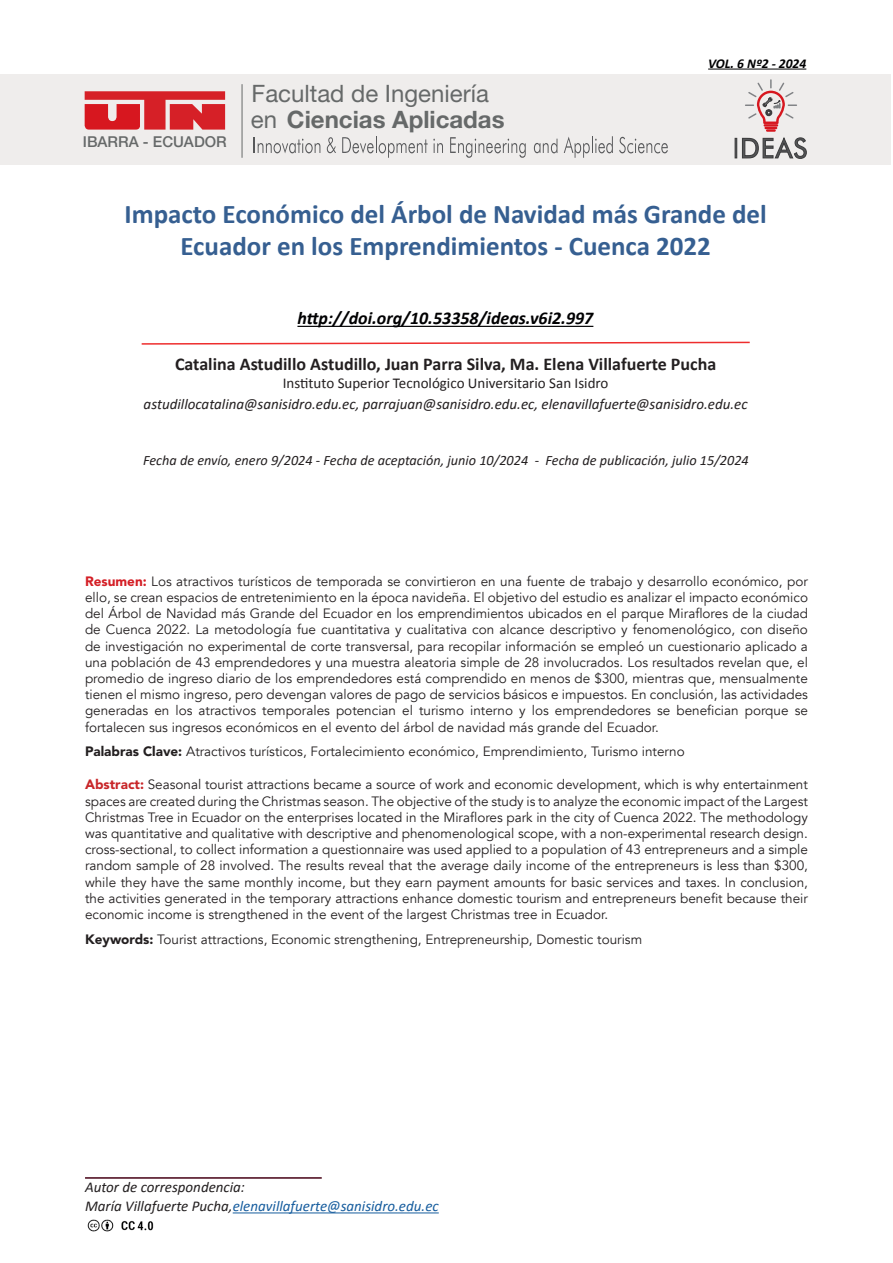
<style>
.page{position:relative;width:893px;height:1263px;background:#fff}
.page>*{position:absolute;margin:0;border:0;box-sizing:border-box;transform-origin:0 0}
.Heading_1{font:700 27px/32.4px "Calibri";color:#365f91;text-align:center}
.t1{font:24px/26.1px "Helvetica Neue LT Std";color:#666969}
.autores{font:700 18px "Calibri";color:#231f20}
.t2{font:italic 700 18px "Calibri";color:#000002}
.institucion{font:italic 15px "Calibri";color:#231f20}
.correo{font:italic 15px "Calibri";color:#175d9e}
.institucion-2{font:15px "Calibri";color:#231f20}
.correo-2{font:italic 15px "Calibri";color:#231f20}
.t3{font:500 15px "Helvetica Neue LT Std";color:#666969}
.t4{font:italic 14.25px "Calibri";color:#231f20}
.Abstrac_text{font:13.5px/16.2px "Avenir";color:#231f20;text-align:justify}
.t5{font:italic 700 13.5px "Calibri";color:#000002}
.s1{font-weight:700}
.s2{font-weight:900;color:#d41f26}
.s3{font-weight:900}
.s4{font-weight:900;color:#c82629}
.s5{color:#231f20}
</style>
<div class="page">
<hr style="left:297px;top:326px;width:296px;height:1px;background:#000002">
<hr style="left:85px;top:1177px;width:237px;height:2px;background:#450014">
<hr style="left:233px;top:1212px;width:206px;height:1px;background:#175d9e">
<svg style="left:141px;top:341px;width:609px;height:4px"></svg>
<div style="left:0;top:74px;width:891px;height:91px;background:#efedec"></div>
<svg style="left:85px;top:91px;width:140px;height:39px"></svg>
<hr style="left:242px;top:84px;width:1px;height:74px;background:#666969">
<div style="left:735px;top:138px;width:2px;height:20px;background:#57585a;border:1px solid #3e3e3f"></div>
<svg style="left:741px;top:79px;width:66px;height:80px"></svg>
<hr style="left:708px;top:69px;width:98px;height:1px;background:#000002">
<svg style="left:254px;top:137px;width:66px;height:16px"></svg>
<svg style="left:327px;top:137px;width:9px;height:16px"></svg>
<svg style="left:342px;top:136px;width:101px;height:22px"></svg>
<svg style="left:450px;top:137px;width:76px;height:21px"></svg>
<svg style="left:564px;top:136px;width:49px;height:22px"></svg>
<svg style="left:619px;top:137px;width:49px;height:16px"></svg>
<svg style="left:534px;top:139px;width:23px;height:14px"></svg>
<img style="left:87px;top:1219px;width:67px;height:13px">
<p class="t3" style="left:83px;top:133px;width:145px">IBARRA - ECUADOR</p>
<h2 class="t1" style="left:251px;top:80px;width:255px">Facultad de Ingeniería en <span class="s1">Ciencias Aplicadas</span></h2>
<p class="t5" style="left:708px;top:54px;width:100px">VOL. 6 Nº2 - 2024</p>
<p class="Heading_1" style="left:125px;top:198px;width:644px">Impacto Económico del Árbol de Navidad más Grande del<br>Ecuador en los Emprendimientos - Cuenca 2022</p>
<p class="t2" style="left:297px;top:307px;width:297px">http://doi.org/10.53358/ideas.v6i2.997</p>
<p class="autores" style="left:175px;top:353px;width:543px">Catalina Astudillo Astudillo, Juan Parra Silva, Ma. Elena Villafuerte Pucha</p>
<p class="institucion-2" style="left:283px;top:374px;width:327px">Instituto Superior Tecnológico Universitario San Isidro</p>
<p class="institucion" style="left:144px;top:394px;width:606px">astudillocatalina@sanisidro.edu.ec, parrajuan@sanisidro.edu.ec, elenavillafuerte@sanisidro.edu.ec</p>
<p class="t4" style="left:143px;top:450px;width:607px">Fecha de envío, enero 9/2024 - Fecha de aceptación, junio 10/2024 - Fecha de publicación, julio 15/2024</p>
<p class="Abstrac_text" style="left:85px;top:573px;width:724px"><span class="s2">Resumen:</span> Los atractivos turísticos de temporada se convirtieron en una fuente de trabajo y desarrollo económico, por ello, se crean espacios de entretenimiento en la época navideña. El objetivo del estudio es analizar el impacto económico del Árbol de Navidad más Grande del Ecuador en los emprendimientos ubicados en el parque Miraflores de la ciudad de Cuenca 2022. La metodología fue cuantitativa y cualitativa con alcance descriptivo y fenomenológico, con diseño de investigación no experimental de corte transversal, para recopilar información se empleó un cuestionario aplicado a una población de 43 emprendedores y una muestra aleatoria simple de 28 involucrados. Los resultados revelan que, el promedio de ingreso diario de los emprendedores está comprendido en menos de $300, mientras que, mensualmente tienen el mismo ingreso, pero devengan valores de pago de servicios básicos e impuestos. En conclusión, las actividades generadas en los atractivos temporales potencian el turismo interno y los emprendedores se benefician porque se fortalecen sus ingresos económicos en el evento del árbol de navidad más grande del Ecuador.</p>
<p class="Abstrac_text" style="left:85px;top:744px;width:601px"><span class="s3">Palabras Clave:</span> Atractivos turísticos, Fortalecimiento económico, Emprendimiento, Turismo interno</p>
<p class="Abstrac_text" style="left:85px;top:777px;width:724px"><span class="s4">Abstract:</span> Seasonal tourist attractions became a source of work and economic development, which is why entertainment spaces are created during the Christmas season. The objective of the study is to analyze the economic impact of the Largest Christmas Tree in Ecuador on the enterprises located in the Miraflores park in the city of Cuenca 2022. The methodology was quantitative and qualitative with descriptive and phenomenological scope, with a non-experimental research design. cross-sectional, to collect information a questionnaire was used applied to a population of 43 entrepreneurs and a simple random sample of 28 involved. The results reveal that the average daily income of the entrepreneurs is less than $300, while they have the same monthly income, but they earn payment amounts for basic services and taxes. In conclusion, the activities generated in the temporary attractions enhance domestic tourism and entrepreneurs benefit because their economic income is strengthened in the event of the largest Christmas tree in Ecuador.</p>
<p class="Abstrac_text" style="left:85px;top:931px;width:559px"><span class="s3">Keywords:</span> Tourist attractions, Economic strengthening, Entrepreneurship, Domestic tourism</p>
<p class="correo-2" style="left:85px;top:1176px;width:161px">Autor de correspondencia:</p>
<p class="correo" style="left:85px;top:1196px;width:355px"><span class="s5">María Villafuerte Pucha,</span>elenavillafuerte@sanisidro.edu.ec</p>
</div>
